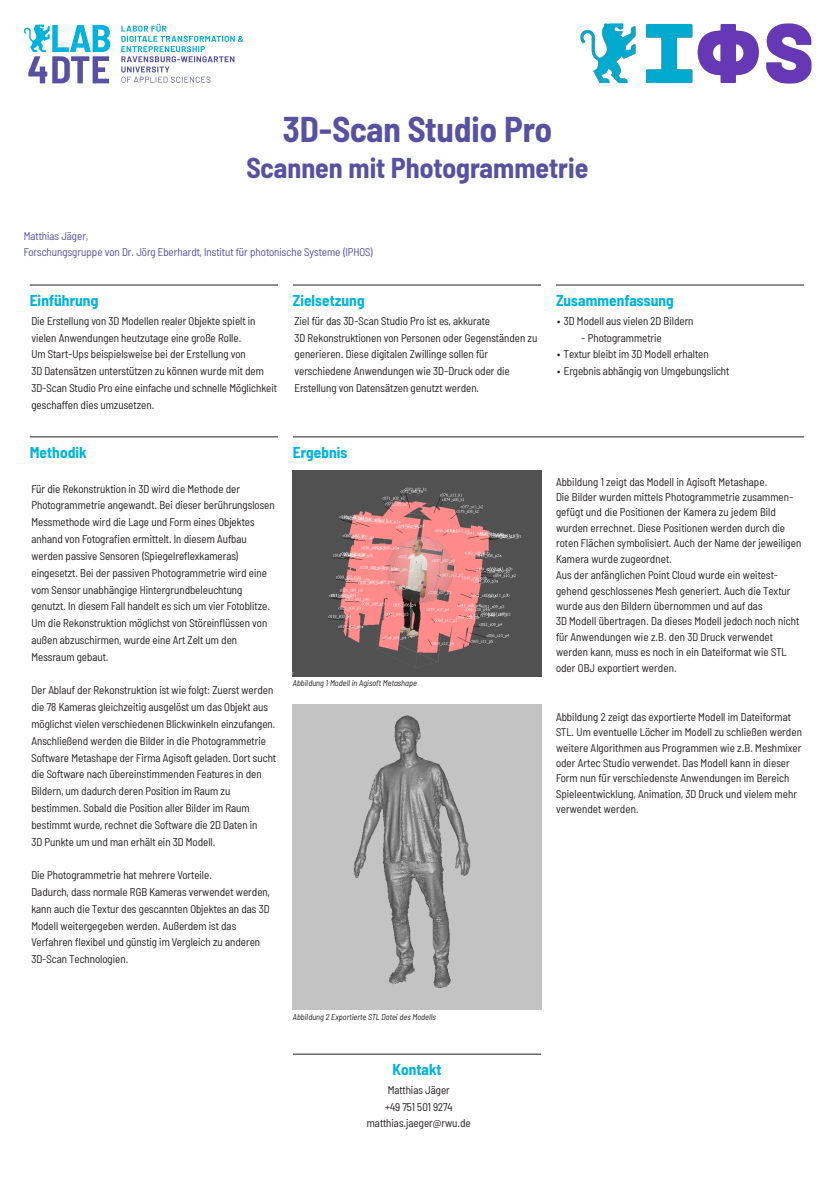
<style>
.page{position:relative;width:835px;height:1180px;background:#fff}
.page>*{position:absolute;margin:0;border:0;box-sizing:border-box;transform-origin:0 0}
.Haupttitel{font:700 semi-condensed 35px "Barlow";color:#5751a2}
.Haupttitel-2{font:700 semi-condensed 28px "Barlow";color:#5751a2}
.Untertitel{font:700 semi-condensed 15.4px "Barlow";letter-spacing:.005em;color:#00b3dc}
.Lauftext{font:semi-condensed 11.2px/16.8px "Barlow";color:#231f20}
.Zwischentitel{font:semi-condensed 11.2px/15.4px "Barlow";letter-spacing:.005em;color:#231f20}
.Untertitel-2{font:semi-condensed 11.2px/16.8px "Barlow";color:#231f20}
.Autoren{font:semi-condensed 11.2px "Barlow";color:#5751a2}
.Lauftext_Aufzählung{font:semi-condensed 11.2px "Barlow";color:#231f20}
.Legenden{font:italic semi-condensed 8.4px "Barlow";letter-spacing:.01em;color:#231f20}
</style>
<div class="page">
<hr style="left:293px;top:285px;width:248px;height:1px;background:#231f20">
<hr style="left:30px;top:285px;width:248px;height:1px;background:#231f20">
<hr style="left:30px;top:436px;width:248px;height:1px;background:#231f20">
<hr style="left:293px;top:436px;width:511px;height:1px;background:#231f20">
<svg style="left:24px;top:25px;width:86px;height:58px"></svg>
<svg style="left:121px;top:24px;width:122px;height:59px"></svg>
<hr style="left:293px;top:1053px;width:248px;height:1px;background:#231f20">
<hr style="left:556px;top:285px;width:248px;height:1px;background:#231f20">
<img style="left:293px;top:470px;width:248px;height:206px">
<img style="left:293px;top:704px;width:248px;height:306px">
<img style="left:580px;top:24px;width:231px;height:59px">
<p class="Haupttitel" style="left:283px;top:104px;width:271px">3D-Scan Studio Pro</p>
<p class="Haupttitel-2" style="left:247px;top:148px;width:343px">Scannen mit Photogrammetrie</p>
<p class="Autoren" style="left:24px;top:227px;width:66px">Matthias Jäger,</p>
<p class="Autoren" style="left:24px;top:244px;width:351px">Forschungsgruppe von Dr. Jörg Eberhardt, Institut für photonische Systeme (IPHOS)</p>
<p class="Untertitel" style="left:30px;top:289px;width:70px">Einführung</p>
<p class="Untertitel-2" style="left:31px;top:311px;width:247px">Die Erstellung von 3D Modellen realer Objekte spielt in vielen Anwendungen heutzutage eine große Rolle.<br>Um Start-Ups beispielsweise bei der Erstellung von<br>3D Datensätzen unterstützen zu können wurde mit dem 3D-Scan Studio Pro eine einfache und schnelle Möglichkeit geschaffen dies umzusetzen.</p>
<p class="Untertitel" style="left:30px;top:441px;width:58px">Methodik</p>
<p class="Lauftext" style="left:31px;top:479px;width:245px">Für die Rekonstruktion in 3D wird die Methode der Photogrammetrie angewandt. Bei dieser berührungslosen Messmethode wird die Lage und Form eines Objektes anhand von Fotografien ermittelt. In diesem Aufbau werden passive Sensoren (Spiegelreflexkameras) eingesetzt. Bei der passiven Photogrammetrie wird eine vom Sensor unabhängige Hintergrundbeleuchtung genutzt. In diesem Fall handelt es sich um vier Fotoblitze.<br>Um die Rekonstruktion möglichst von Störeinflüssen von außen abzuschirmen, wurde eine Art Zelt um den Messraum gebaut.</p>
<p class="Lauftext" style="left:31px;top:681px;width:246px">Der Ablauf der Rekonstruktion ist wie folgt: Zuerst werden die 78 Kameras gleichzeitig ausgelöst um das Objekt aus möglichst vielen verschiedenen Blickwinkeln einzufangen.<br>Anschließend werden die Bilder in die Photogrammetrie Software Metashape der Firma Agisoft geladen. Dort sucht die Software nach übereinstimmenden Features in den Bildern, um dadurch deren Position im Raum zu bestimmen. Sobald die Position aller Bilder im Raum bestimmt wurde, rechnet die Software die 2D Daten in<br>3D Punkte um und man erhält ein 3D Modell.</p>
<p class="Lauftext" style="left:31px;top:866px;width:240px">Die Photogrammetrie hat mehrere Vorteile.<br>Dadurch, dass normale RGB Kameras verwendet werden, kann auch die Textur des gescannten Objektes an das 3D Modell weitergegeben werden. Außerdem ist das Verfahren flexibel und günstig im Vergleich zu anderen 3D-Scan Technologien.</p>
<p class="Untertitel" style="left:293px;top:289px;width:73px">Zielsetzung</p>
<p class="Lauftext" style="left:294px;top:311px;width:244px">Ziel für das 3D-Scan Studio Pro ist es, akkurate<br>3D Rekonstruktionen von Personen oder Gegenständen zu generieren. Diese digitalen Zwillinge sollen für verschiedene Anwendungen wie 3D-Druck oder die Erstellung von Datensätzen genutzt werden.</p>
<p class="Untertitel" style="left:293px;top:441px;width:56px">Ergebnis</p>
<p class="Legenden" style="left:293px;top:677px;width:126px">Abbildung 1 Modell in Agisoft Metashape</p>
<p class="Legenden" style="left:293px;top:1010px;width:144px">Abbildung 2 Exportierte STL Datei des Modells</p>
<p class="Untertitel" style="left:392px;top:1058px;width:50px">Kontakt</p>
<p class="Lauftext_Aufzählung" style="left:387px;top:1081px;width:64px">Matthias Jäger</p>
<p class="Lauftext_Aufzählung" style="left:385px;top:1098px;width:69px">+49 751 501 9274</p>
<p class="Lauftext_Aufzählung" style="left:367px;top:1115px;width:105px">matthias.jaeger@rwu.de</p>
<p class="Untertitel" style="left:556px;top:289px;width:119px">Zusammenfassung</p>
<p class="Lauftext" style="left:557px;top:311px;width:138px">• 3D Modell aus vielen 2D Bildern</p>
<p class="Lauftext" style="left:581px;top:328px;width:82px">- Photogrammetrie</p>
<p class="Lauftext" style="left:557px;top:345px;width:153px">• Textur bleibt im 3D Modell erhalten</p>
<p class="Lauftext" style="left:557px;top:362px;width:174px">• Ergebnis abhängig von Umgebungslicht</p>
<p class="Zwischentitel" style="left:556px;top:473px;width:247px">Abbildung 1 zeigt das Modell in Agisoft Metashape.<br>Die Bilder wurden mittels Photogrammetrie zusammen&shy;gefügt und die Positionen der Kamera zu jedem Bild wurden errechnet. Diese Positionen werden durch die roten Flächen symbolisiert. Auch der Name der jeweiligen Kamera wurde zugeordnet.</p>
<p class="Zwischentitel" style="left:556px;top:566px;width:245px">Aus der anfänglichen Point Cloud wurde ein weitest&shy;gehend geschlossenes Mesh generiert. Auch die Textur wurde aus den Bildern übernommen und auf das<br>3D Modell übertragen. Da dieses Modell jedoch noch nicht für Anwendungen wie z.B. den 3D Druck verwendet werden kann, muss es noch in ein Dateiformat wie STL oder OBJ exportiert werden.</p>
<p class="Zwischentitel" style="left:556px;top:708px;width:247px">Abbildung 2 zeigt das exportierte Modell im Dateiformat STL. Um eventuelle Löcher im Modell zu schließen werden weitere Algorithmen aus Programmen wie z.B. Meshmixer oder Artec Studio verwendet. Das Modell kann in dieser Form nun für verschiedenste Anwendungen im Bereich Spieleentwicklung, Animation, 3D Druck und vielem mehr verwendet werden.</p>
</div>
